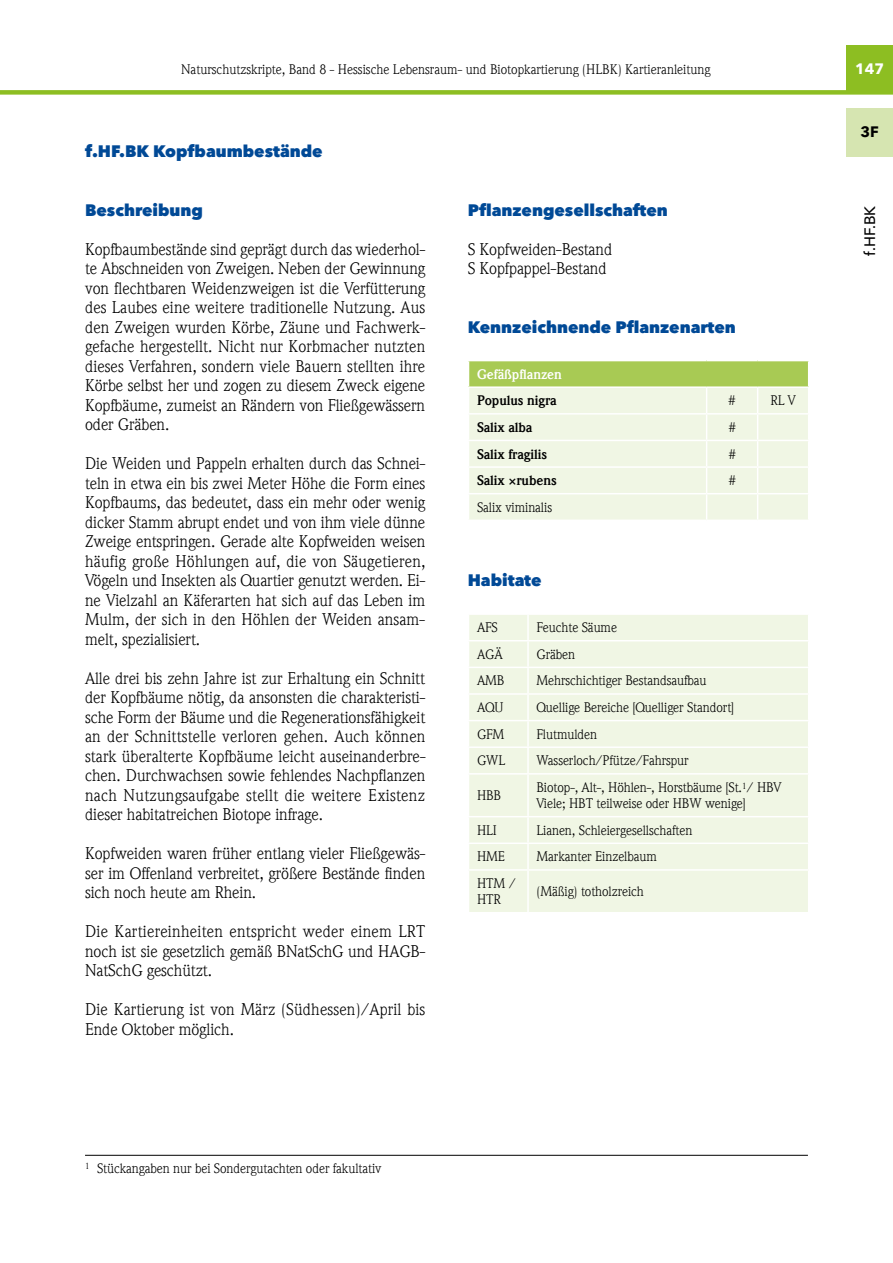
<style>
.page{position:relative;width:893px;height:1263px;background:#fff}
.page>*{position:absolute;margin:0;border:0;box-sizing:border-box;transform-origin:0 0}
.t1{font:16.5px/19.5px "ITC Weidemann Com";letter-spacing:-.005em;color:#000;text-align:justify}
.t2{font:800 16.5px "Avenir Next LT Pro";color:#004996}
.t3{font:500 15px "Avenir Next LT Pro";color:#000}
.t4{font:700 15px "Avenir Next LT Pro";color:#fff}
.t5{font:700 15px "Avenir Next LT Pro";color:#000}
.t6{font:13.5px/16.2px "ITC Weidemann Com";letter-spacing:-.005em;color:#000}
.t7{font:700 13.5px "ITC Weidemann Com";letter-spacing:-.005em;color:#000}
.t8{font:700 13.5px "ITC Weidemann Com";letter-spacing:-.005em;color:#fff}
</style>
<div class="page">
<div style="left:468px;top:361px;width:341px;height:26px;background:#a8ca54"></div>
<div style="left:469px;top:388px;width:339px;height:132px;background:#f0f6e4"></div>
<hr style="left:468px;top:413px;width:239px;height:2px;background:#fff">
<hr style="left:707px;top:413px;width:51px;height:2px;background:#fff">
<hr style="left:758px;top:413px;width:51px;height:2px;background:#fff">
<hr style="left:468px;top:440px;width:239px;height:1px;background:#fff">
<hr style="left:707px;top:440px;width:51px;height:1px;background:#fff">
<hr style="left:758px;top:440px;width:51px;height:1px;background:#fff">
<hr style="left:468px;top:466px;width:239px;height:2px;background:#fff">
<hr style="left:707px;top:466px;width:51px;height:2px;background:#fff">
<hr style="left:758px;top:466px;width:51px;height:2px;background:#fff">
<hr style="left:468px;top:493px;width:239px;height:1px;background:#fff">
<hr style="left:707px;top:493px;width:51px;height:1px;background:#fff">
<hr style="left:758px;top:493px;width:51px;height:1px;background:#fff">
<svg style="left:757px;top:388px;width:1px;height:132px"></svg>
<svg style="left:706px;top:388px;width:1px;height:132px"></svg>
<svg style="left:468px;top:361px;width:1px;height:25px"></svg>
<svg style="left:808px;top:361px;width:1px;height:25px"></svg>
<hr style="left:468px;top:386px;width:239px;height:2px;background:#fff">
<hr style="left:707px;top:386px;width:51px;height:2px;background:#fff">
<hr style="left:758px;top:386px;width:51px;height:2px;background:#fff">
<div style="left:469px;top:615px;width:339px;height:297px;background:#f0f6e4"></div>
<hr style="left:527px;top:615px;width:2px;height:25px;background:#fff">
<hr style="left:468px;top:640px;width:60px;height:1px;background:#fff">
<hr style="left:528px;top:640px;width:281px;height:1px;background:#fff">
<hr style="left:527px;top:641px;width:2px;height:26px;background:#fff">
<hr style="left:468px;top:667px;width:60px;height:1px;background:#fff">
<hr style="left:528px;top:667px;width:281px;height:1px;background:#fff">
<hr style="left:527px;top:668px;width:2px;height:25px;background:#fff">
<hr style="left:468px;top:693px;width:60px;height:2px;background:#fff">
<hr style="left:528px;top:693px;width:281px;height:2px;background:#fff">
<hr style="left:527px;top:695px;width:2px;height:25px;background:#fff">
<hr style="left:468px;top:720px;width:60px;height:1px;background:#fff">
<hr style="left:528px;top:720px;width:281px;height:1px;background:#fff">
<hr style="left:527px;top:721px;width:2px;height:25px;background:#fff">
<hr style="left:468px;top:746px;width:60px;height:2px;background:#fff">
<hr style="left:528px;top:746px;width:281px;height:2px;background:#fff">
<hr style="left:527px;top:748px;width:2px;height:25px;background:#fff">
<hr style="left:468px;top:773px;width:60px;height:2px;background:#fff">
<hr style="left:528px;top:773px;width:281px;height:2px;background:#fff">
<hr style="left:527px;top:775px;width:2px;height:41px;background:#fff">
<hr style="left:468px;top:816px;width:60px;height:1px;background:#fff">
<hr style="left:528px;top:816px;width:281px;height:1px;background:#fff">
<hr style="left:527px;top:817px;width:2px;height:25px;background:#fff">
<hr style="left:468px;top:842px;width:60px;height:2px;background:#fff">
<hr style="left:528px;top:842px;width:281px;height:2px;background:#fff">
<hr style="left:527px;top:844px;width:2px;height:25px;background:#fff">
<hr style="left:468px;top:869px;width:60px;height:2px;background:#fff">
<hr style="left:528px;top:869px;width:281px;height:2px;background:#fff">
<hr style="left:527px;top:871px;width:2px;height:41px;background:#fff">
<hr style="left:85px;top:1155px;width:723px;height:1px;background:#000">
<div style="left:846px;top:108px;width:47px;height:49px;background:#d6e5b1"></div>
<div style="left:846px;top:45px;width:47px;height:49px;background:#8dbe22"></div>
<div style="left:0;top:90px;width:893px;height:5px;background:#8dbe22"></div>
<p class="t6" style="left:181px;top:62px;width:531px">Naturschutzskripte, Band 8 - Hessische Lebensraum- und Biotopkartierung (HLBK) Kartieranleitung</p>
<p class="t4" style="left:855px;top:60px;width:31px">147</p>
<p class="t2" style="left:85px;top:141px;width:239px">f.HF.BK Kopfbaumbestände</p>
<p class="t2" style="left:85px;top:199px;width:119px">Beschreibung</p>
<p class="t1" style="left:85px;top:239px;width:342px">Kopfbaumbestände sind geprägt durch das wiederhol&shy;te Abschneiden von Zweigen. Neben der Gewinnung von flechtbaren Weidenzweigen ist die Verfütterung des Laubes eine weitere traditionelle Nutzung. Aus den Zweigen wurden Körbe, Zäune und Fachwerk&shy;gefache hergestellt. Nicht nur Korbmacher nutzten dieses Verfahren, sondern viele Bauern stellten ihre Körbe selbst her und zogen zu diesem Zweck eigene Kopfbäume, zumeist an Rändern von Fließgewässern oder Gräben.</p>
<p class="t1" style="left:85px;top:454px;width:342px">Die Weiden und Pappeln erhalten durch das Schnei&shy;teln in etwa ein bis zwei Meter Höhe die Form eines Kopfbaums, das bedeutet, dass ein mehr oder wenig dicker Stamm abrupt endet und von ihm viele dünne Zweige entspringen. Gerade alte Kopfweiden weisen häufig große Höhlungen auf, die von Säugetieren, Vögeln und Insekten als Quartier genutzt werden. Ei&shy;ne Vielzahl an Käferarten hat sich auf das Leben im Mulm, der sich in den Höhlen der Weiden ansam&shy;melt, spezialisiert.</p>
<p class="t1" style="left:85px;top:668px;width:342px">Alle drei bis zehn Jahre ist zur Erhaltung ein Schnitt der Kopfbäume nötig, da ansonsten die charakteristi&shy;sche Form der Bäume und die Regenerationsfähigkeit an der Schnittstelle verloren gehen. Auch können stark überalterte Kopfbäume leicht auseinanderbre&shy;chen. Durchwachsen sowie fehlendes Nachpflanzen nach Nutzungsaufgabe stellt die weitere Existenz dieser habitatreichen Biotope infrage.</p>
<p class="t1" style="left:85px;top:844px;width:342px">Kopfweiden waren früher entlang vieler Fließgewäs&shy;ser im Offenland verbreitet, größere Bestände finden sich noch heute am Rhein.</p>
<p class="t1" style="left:85px;top:922px;width:342px">Die Kartiereinheiten entspricht weder einem LRT noch ist sie gesetzlich gemäß BNatSchG und HAGB-NatSchG geschützt.</p>
<p class="t1" style="left:85px;top:1000px;width:342px">Die Kartierung ist von März (Südhessen)/April bis<br>Ende Oktober möglich.</p>
<p class="t2" style="left:468px;top:200px;width:201px">Pflanzengesellschaften</p>
<p class="t1" style="left:468px;top:240px;width:146px">S Kopfweiden-Bestand<br>S Kopfpappel-Bestand</p>
<p class="t2" style="left:468px;top:317px;width:270px">Kennzeichnende Pflanzenarten</p>
<p class="t8" style="left:477px;top:366px;width:86px">Gefäßpflanzen</p>
<p class="t7" style="left:477px;top:393px;width:81px">Populus nigra</p>
<p class="t6" style="left:729px;top:393px;width:9px">#</p>
<p class="t6" style="left:770px;top:393px;width:27px">RL V</p>
<p class="t7" style="left:477px;top:419px;width:57px">Salix alba</p>
<p class="t6" style="left:729px;top:419px;width:9px">#</p>
<p class="t7" style="left:477px;top:446px;width:72px">Salix fragilis</p>
<p class="t6" style="left:729px;top:446px;width:9px">#</p>
<p class="t7" style="left:477px;top:473px;width:81px">Salix ×rubens</p>
<p class="t6" style="left:729px;top:473px;width:9px">#</p>
<p class="t6" style="left:477px;top:499px;width:77px">Salix viminalis</p>
<p class="t2" style="left:468px;top:570px;width:75px">Habitate</p>
<p class="t6" style="left:477px;top:620px;width:22px">AFS</p>
<p class="t6" style="left:536px;top:620px;width:82px">Feuchte Säume</p>
<p class="t6" style="left:477px;top:646px;width:27px">AGÄ</p>
<p class="t6" style="left:536px;top:646px;width:40px">Gräben</p>
<p class="t6" style="left:477px;top:673px;width:29px">AMB</p>
<p class="t6" style="left:536px;top:673px;width:172px">Mehrschichtiger Bestandsaufbau</p>
<p class="t6" style="left:477px;top:700px;width:28px">AQU</p>
<p class="t6" style="left:536px;top:700px;width:199px">Quellige Bereiche [Quelliger Standort]</p>
<p class="t6" style="left:477px;top:726px;width:29px">GFM</p>
<p class="t6" style="left:536px;top:726px;width:62px">Flutmulden</p>
<p class="t6" style="left:477px;top:753px;width:30px">GWL</p>
<p class="t6" style="left:536px;top:753px;width:154px">Wasserloch/Pfütze/Fahrspur</p>
<p class="t6" style="left:477px;top:788px;width:26px">HBB</p>
<p class="t6" style="left:536px;top:779px;width:247px">Biotop-, Alt-, Höhlen-, Horstbäume [St.<sup>1</sup>/ HBV<br>Viele; HBT teilweise oder HBW wenige]</p>
<p class="t6" style="left:477px;top:822px;width:21px">HLI</p>
<p class="t6" style="left:537px;top:822px;width:157px">Lianen, Schleiergesellschaften</p>
<p class="t6" style="left:477px;top:849px;width:30px">HME</p>
<p class="t6" style="left:537px;top:849px;width:122px">Markanter Einzelbaum</p>
<p class="t6" style="left:477px;top:875px;width:40px">HTM /<br>HTR</p>
<p class="t6" style="left:537px;top:884px;width:109px">(Mäßig) totholzreich</p>
<p class="t6" style="left:85px;top:1160px;width:298px"><sup>1</sup> Stückangaben nur bei Sondergutachten oder fakultativ</p>
<p class="t5" style="left:860px;top:122px;width:20px">3F</p>
<p class="t3" style="left:861px;top:256px;width:52px;rotate:-90deg">f.HF.BK</p>
</div>
